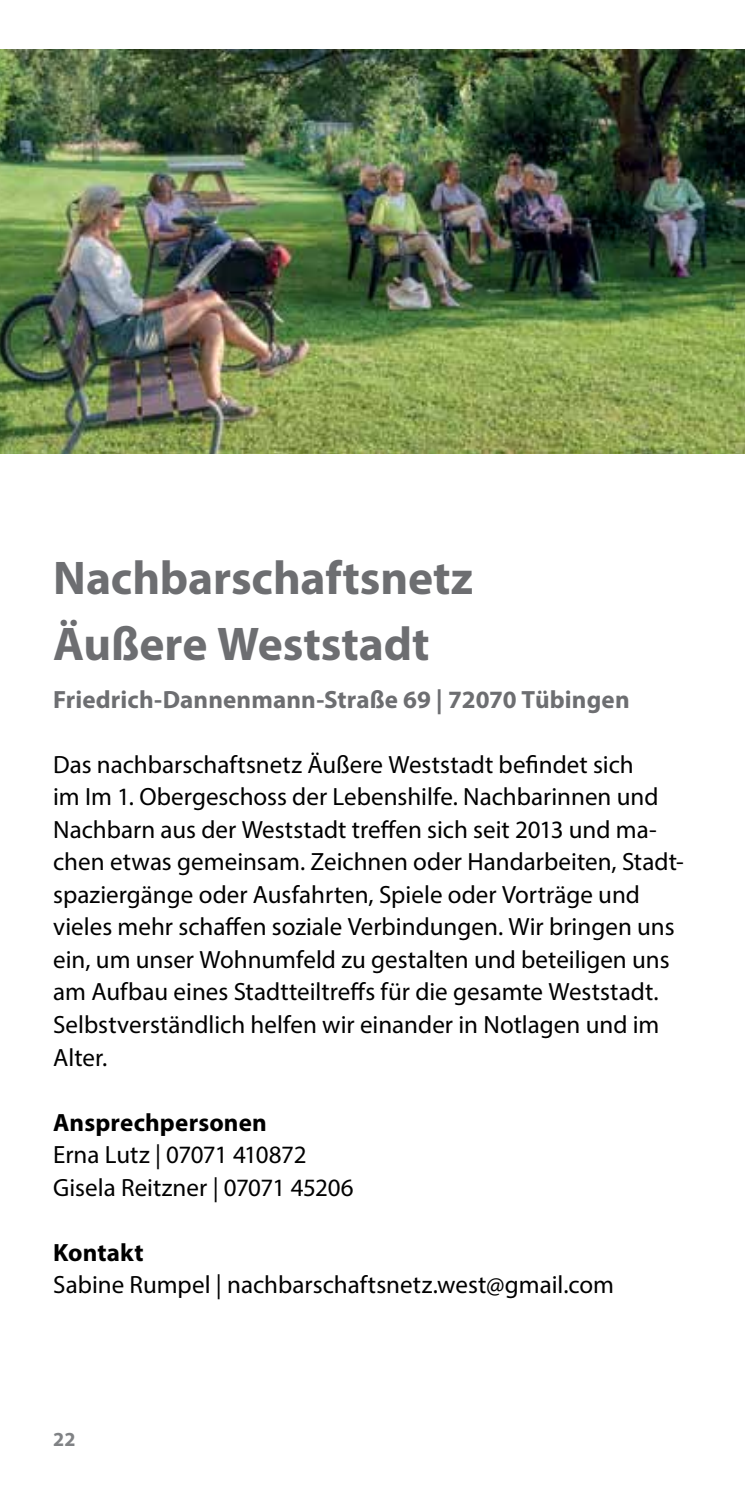
<style>
.page{position:relative;width:745px;height:1489px;background:#fff}
.page>*{position:absolute;margin:0;border:0;box-sizing:border-box;transform-origin:0 0}
.t1{font:700 47.5px/66.2px "Myriad Pro";letter-spacing:-.005em;color:#6d6e71}
.t2{font:25px/32.5px "Myriad Pro";color:#000}
.t3{font:700 25px "Myriad Pro";letter-spacing:.005em;color:#6d6e71}
.t4{font:700 25px "Myriad Pro";letter-spacing:.005em;color:#000}
.t5{font:700 20px "Myriad Pro";color:#808285}
</style>
<div class="page">
<img style="left:0;top:50px;width:744px;height:404px">
<h1 class="t1" style="left:53px;top:543px;width:421px">Nachbarschaftsnetz<br>Äußere Weststadt</h1>
<p class="t3" style="left:53px;top:683px;width:577px">Friedrich-Dannenmann-Straße 69 | 72070 Tübingen</p>
<p class="t2" style="left:53px;top:747px;width:631px">Das nachbarschaftsnetz Äußere Weststadt befindet sich<br>im Im 1. Obergeschoss der Lebenshilfe. Nachbarinnen und Nachbarn aus der Weststadt treffen sich seit 2013 und ma&shy;chen etwas gemeinsam. Zeichnen oder Handarbeiten, Stadt&shy;spaziergänge oder Ausfahrten, Spiele oder Vorträge und vieles mehr schaffen soziale Verbindungen. Wir bringen uns ein, um unser Wohnumfeld zu gestalten und beteiligen uns am Aufbau eines Stadtteiltreffs für die gesamte Weststadt.<br>Selbstverständlich helfen wir einander in Notlagen und im Alter.</p>
<p class="t4" style="left:53px;top:1105px;width:215px">Ansprechpersonen</p>
<p class="t2" style="left:53px;top:1137px;width:302px">Erna Lutz | 07071 410872<br>Gisela Reitzner | 07071 45206</p>
<p class="t4" style="left:53px;top:1235px;width:92px">Kontakt</p>
<p class="t2" style="left:53px;top:1267px;width:562px">Sabine Rumpel | nachbarschaftsnetz.west@gmail.com</p>
<p class="t5" style="left:53px;top:1425px;width:24px">22</p>
</div>
